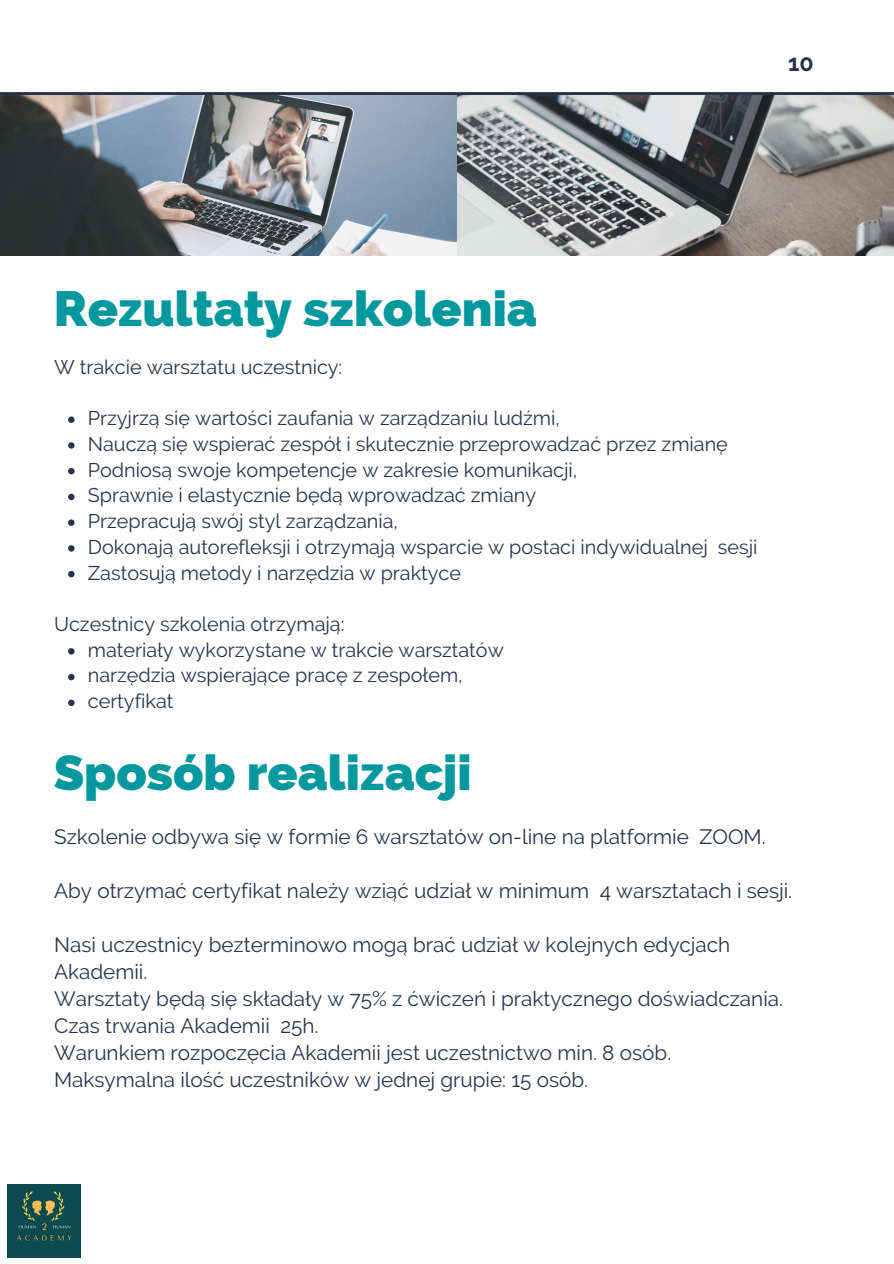
<style>
.page{position:relative;width:894px;height:1264px;background:#fff}
.page>*{position:absolute;margin:0;border:0;box-sizing:border-box;transform-origin:0 0}
.t1{font:800 49.65px "Raleway";color:#03989e}
.t2{font:700 23.25px "Raleway";color:#2a324a}
.t3{font:20.7px/27px "Raleway";color:#2a324a}
.t4{font:19.8px "Raleway";color:#2a324a}
</style>
<div class="page">
<svg style="left:0;top:92px;width:893px;height:4px;background:#4b5164"></svg>
<img style="left:0;top:96px;width:893px;height:159px">
<svg style="left:68px;top:416px;width:6px;height:7px"></svg>
<svg style="left:68px;top:442px;width:6px;height:6px"></svg>
<svg style="left:68px;top:468px;width:6px;height:6px"></svg>
<svg style="left:68px;top:493px;width:6px;height:7px"></svg>
<svg style="left:68px;top:519px;width:6px;height:7px"></svg>
<svg style="left:68px;top:545px;width:6px;height:6px"></svg>
<svg style="left:68px;top:571px;width:6px;height:6px"></svg>
<svg style="left:68px;top:648px;width:6px;height:6px"></svg>
<svg style="left:68px;top:674px;width:6px;height:6px"></svg>
<svg style="left:68px;top:699px;width:6px;height:7px"></svg>
<img style="left:7px;top:1184px;width:74px;height:73px">
<p class="t2" style="left:787px;top:49px;width:27px">10</p>
<p class="t1" style="left:54px;top:279px;width:484px">Rezultaty szkolenia</p>
<p class="t4" style="left:54px;top:355px;width:289px">W trakcie warsztatu uczestnicy:</p>
<p class="t4" style="left:88px;top:406px;width:473px">Przyjrzą się wartości zaufania w zarządzaniu ludźmi,</p>
<p class="t4" style="left:88px;top:432px;width:641px">Nauczą się wspierać zespół i skutecznie przeprowadzać przez zmianę</p>
<p class="t4" style="left:88px;top:458px;width:491px">Podniosą swoje kompetencje w zakresie komunikacji,</p>
<p class="t4" style="left:88px;top:483px;width:449px">Sprawnie i elastycznie będą wprowadzać zmiany</p>
<p class="t4" style="left:88px;top:509px;width:311px">Przepracują swój styl zarządzania,</p>
<p class="t4" style="left:88px;top:535px;width:671px">Dokonają autorefleksji i otrzymają wsparcie w postaci indywidualnej sesji</p>
<p class="t4" style="left:88px;top:561px;width:374px">Zastosują metody i narzędzia w praktyce</p>
<p class="t4" style="left:54px;top:612px;width:292px">Uczestnicy szkolenia otrzymają:</p>
<p class="t4" style="left:88px;top:638px;width:417px">materiały wykorzystane w trakcie warsztatów</p>
<p class="t4" style="left:88px;top:664px;width:376px">narzędzia wspierające pracę z zespołem,</p>
<p class="t4" style="left:88px;top:689px;width:87px">certyfikat</p>
<p class="t1" style="left:54px;top:743px;width:419px">Sposób realizacji</p>
<p class="t3" style="left:54px;top:823px;width:712px">Szkolenie odbywa się w formie 6 warsztatów on-line na platformie ZOOM.</p>
<p class="t3" style="left:54px;top:877px;width:739px">Aby otrzymać certyfikat należy wziąć udział w minimum 4 warsztatach i sesji.</p>
<p class="t3" style="left:54px;top:931px;width:677px">Nasi uczestnicy bezterminowo mogą brać udział w kolejnych edycjach<br>Akademii.</p>
<p class="t3" style="left:54px;top:985px;width:730px">Warsztaty będą się składały w 75% z ćwiczeń i praktycznego doświadczania.</p>
<p class="t3" style="left:54px;top:1012px;width:266px">Czas trwania Akademii 25h.</p>
<p class="t3" style="left:54px;top:1039px;width:618px">Warunkiem rozpoczęcia Akademii jest uczestnictwo min. 8 osób.</p>
<p class="t3" style="left:54px;top:1066px;width:535px">Maksymalna ilość uczestników w jednej grupie: 15 osób.</p>
</div>
